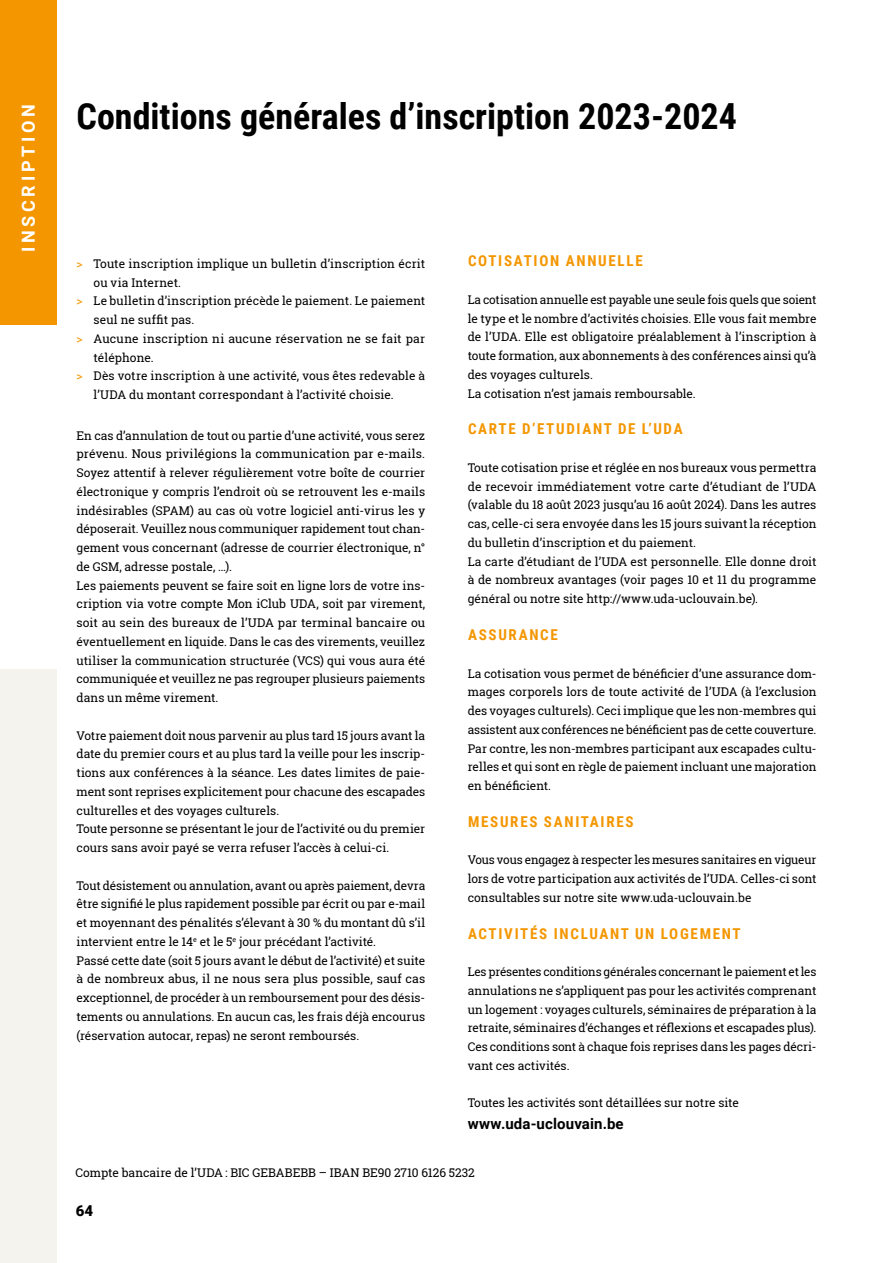
<style>
.page{position:relative;width:893px;height:1263px;background:#fff}
.page>*{position:absolute;margin:0;border:0;box-sizing:border-box;transform-origin:0 0}
.Titre-partie{font:700 36px "Roboto Condensed";color:#000}
.Titre-page{font:700 18px "Roboto";letter-spacing:.205em;color:#fff}
.Soustitrecahierpratique{font:700 15px "Roboto Condensed";letter-spacing:.115em;color:#f49600}
.Formation-texte{font:700 15px "Roboto";letter-spacing:.01em;color:#000}
.t1{font:900 15px "Roboto";color:#000}
.Textecahierpratique{font:12px/18.8px "Roboto Slab";color:#000;text-align:justify}
.Formation-texte_liste{font:12px/18.8px "Roboto Slab";letter-spacing:.01em;color:#000}
.s1{color:#f49600}
</style>
<div class="page">
<div style="left:0;top:670px;width:57px;height:593px;background:#f5f3ee"></div>
<div style="left:0;top:0;width:57px;height:324px;background:#f49600"></div>
<p class="Titre-page" style="left:16px;top:252px;width:149px;rotate:-90deg">INSCRIPTION</p>
<p class="Titre-partie" style="left:77px;top:91px;width:662px">Conditions générales d’inscription 2023-2024</p>
<p class="Soustitrecahierpratique" style="left:468px;top:251px;width:176px">COTISATION ANNUELLE</p>
<p class="Textecahierpratique" style="left:468px;top:290px;width:350px">La cotisation annuelle est payable une seule fois quels que soient le type et le nombre d’activités choisies. Elle vous fait membre de l’UDA. Elle est obligatoire préalablement à l’inscription à toute formation, aux abonnements à des conférences ainsi qu’à des voyages culturels.</p>
<p class="Textecahierpratique" style="left:468px;top:384px;width:230px">La cotisation n’est jamais remboursable.</p>
<p class="Soustitrecahierpratique" style="left:468px;top:419px;width:216px">CARTE D’ETUDIANT DE L’UDA</p>
<p class="Textecahierpratique" style="left:468px;top:458px;width:350px">Toute cotisation prise et réglée en nos bureaux vous permettra de recevoir immédiatement votre carte d’étudiant de l’UDA (valable du 18 août 2023 jusqu’au 16 août 2024). Dans les autres cas, celle-ci sera envoyée dans les 15 jours suivant la réception du bulletin d’inscription et du paiement.</p>
<p class="Textecahierpratique" style="left:468px;top:552px;width:350px">La carte d’étudiant de l’UDA est personnelle. Elle donne droit à de nombreux avantages (voir pages 10 et 11 du programme général ou notre site http://www.uda-uclouvain.be).</p>
<p class="Soustitrecahierpratique" style="left:468px;top:624px;width:91px">ASSURANCE</p>
<p class="Textecahierpratique" style="left:468px;top:664px;width:350px">La cotisation vous permet de bénéficier d’une assurance dom&shy;mages corporels lors de toute activité de l’UDA (à l’exclusion des voyages culturels). Ceci implique que les non-membres qui assistent aux conférences ne bénéficient pas de cette couverture.<br>Par contre, les non-membres participant aux escapades cultu&shy;relles et qui sont en règle de paiement incluant une majoration en bénéficient.</p>
<p class="Soustitrecahierpratique" style="left:468px;top:811px;width:167px">MESURES SANITAIRES</p>
<p class="Textecahierpratique" style="left:468px;top:850px;width:350px">Vous vous engagez à respecter les mesures sanitaires en vigueur lors de votre participation aux activités de l’UDA. Celles-ci sont consultables sur notre site www.uda-uclouvain.be</p>
<p class="Soustitrecahierpratique" style="left:468px;top:923px;width:274px">ACTIVITÉS INCLUANT UN LOGEMENT</p>
<p class="Textecahierpratique" style="left:468px;top:962px;width:350px">Les présentes conditions générales concernant le paiement et les annulations ne s’appliquent pas pour les activités comprenant un logement : voyages culturels, séminaires de préparation à la retraite, séminaires d’échanges et réflexions et escapades plus).</p>
<p class="Textecahierpratique" style="left:468px;top:1037px;width:350px">Ces conditions sont à chaque fois reprises dans les pages décri&shy;vant ces activités.</p>
<p class="Textecahierpratique" style="left:468px;top:1093px;width:273px">Toutes les activités sont détaillées sur notre site</p>
<p class="Formation-texte" style="left:468px;top:1113px;width:157px">www.uda-uclouvain.be</p>
<p class="Textecahierpratique" style="left:75px;top:1163px;width:401px">Compte bancaire de l’UDA : BIC GEBABEBB – IBAN BE90 2710 6126 5232</p>
<p class="Formation-texte_liste" style="left:94px;top:254px;width:333px;text-indent:-17px"><span class="s1">&gt;</span> Toute inscription implique un bulletin d’inscription écrit ou via Internet.</p>
<p class="Formation-texte_liste" style="left:94px;top:291px;width:333px;text-indent:-17px"><span class="s1">&gt;</span> Le bulletin d’inscription précède le paiement. Le paiement seul ne suffit pas.</p>
<p class="Formation-texte_liste" style="left:94px;top:329px;width:333px;text-indent:-17px"><span class="s1">&gt;</span> Aucune inscription ni aucune réservation ne se fait par téléphone.</p>
<p class="Formation-texte_liste" style="left:94px;top:366px;width:333px;text-indent:-17px"><span class="s1">&gt;</span> Dès votre inscription à une activité, vous êtes redevable à l’UDA du montant correspondant à l’activité choisie.</p>
<p class="Textecahierpratique" style="left:77px;top:426px;width:350px">En cas d’annulation de tout ou partie d’une activité, vous serez prévenu. Nous privilégions la communication par e-mails.<br>Soyez attentif à relever régulièrement votre boîte de courrier électronique y compris l’endroit où se retrouvent les e-mails indésirables (SPAM) au cas où votre logiciel anti-virus les y déposerait. Veuillez nous communiquer rapidement tout chan&shy;gement vous concernant (adresse de courrier électronique, n° de GSM, adresse postale, …).</p>
<p class="Textecahierpratique" style="left:77px;top:576px;width:350px">Les paiements peuvent se faire soit en ligne lors de votre ins&shy;cription via votre compte Mon iClub UDA, soit par virement, soit au sein des bureaux de l’UDA par terminal bancaire ou éventuellement en liquide. Dans le cas des virements, veuillez utiliser la communication structurée (VCS) qui vous aura été communiquée et veuillez ne pas regrouper plusieurs paiements dans un même virement.</p>
<p class="Textecahierpratique" style="left:77px;top:726px;width:350px">Votre paiement doit nous parvenir au plus tard 15 jours avant la date du premier cours et au plus tard la veille pour les inscrip&shy;tions aux conférences à la séance. Les dates limites de paie&shy;ment sont reprises explicitement pour chacune des escapades culturelles et des voyages culturels.</p>
<p class="Textecahierpratique" style="left:77px;top:819px;width:350px">Toute personne se présentant le jour de l’activité ou du premier cours sans avoir payé se verra refuser l’accès à celui-ci.</p>
<p class="Textecahierpratique" style="left:77px;top:876px;width:350px">Tout désistement ou annulation, avant ou après paiement, devra être signifié le plus rapidement possible par écrit ou par e-mail et moyennant des pénalités s’élevant à 30 % du montant dû s’il intervient entre le 14<sup>e</sup> et le 5<sup>e</sup> jour précédant l’activité.</p>
<p class="Textecahierpratique" style="left:77px;top:951px;width:350px">Passé cette date (soit 5 jours avant le début de l’activité) et suite à de nombreux abus, il ne nous sera plus possible, sauf cas exceptionnel, de procéder à un remboursement pour des désis&shy;tements ou annulations. En aucun cas, les frais déjà encourus (réservation autocar, repas) ne seront remboursés.</p>
<p class="t1" style="left:76px;top:1200px;width:19px">64</p>
</div>
